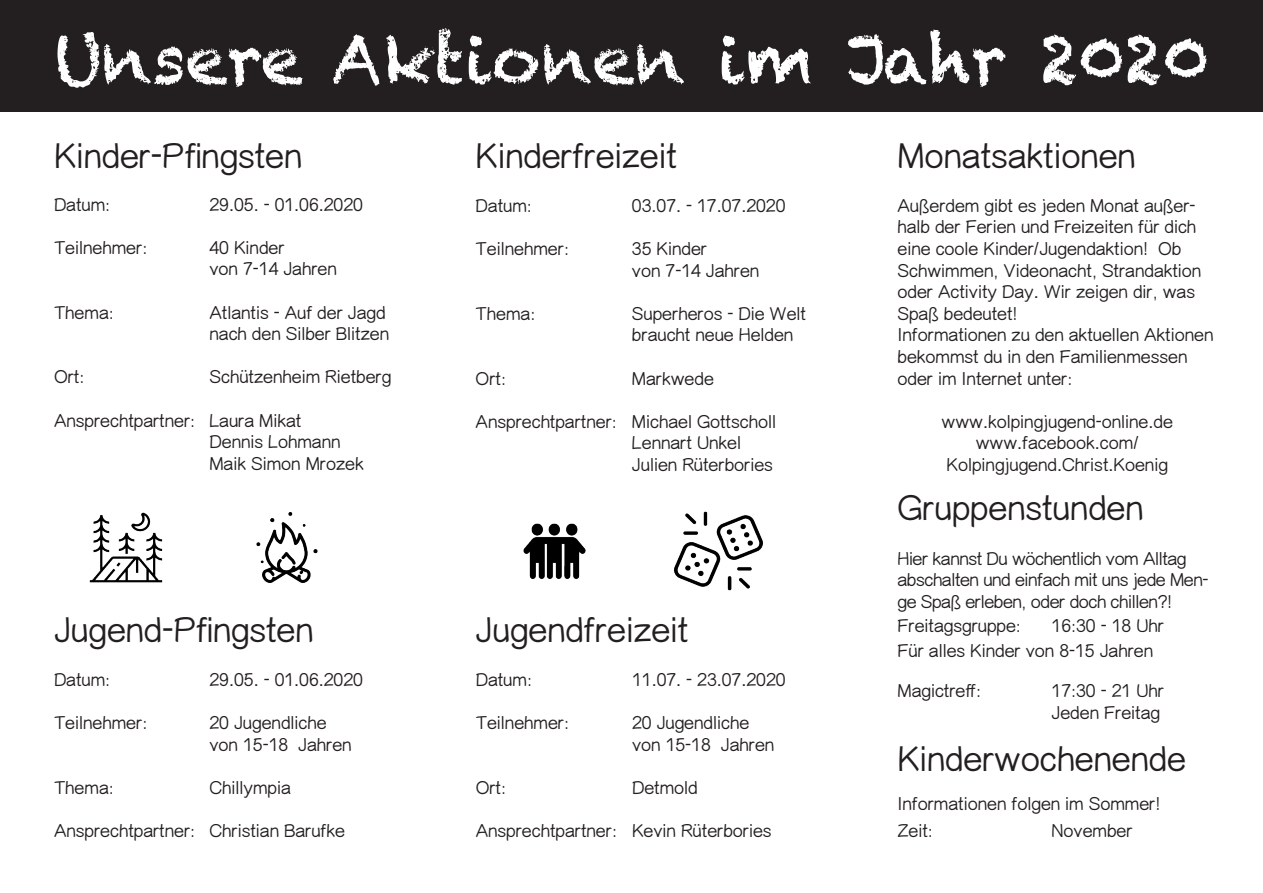
<style>
.page{position:relative;width:1263px;height:893px;background:#fff}
.page>*{position:absolute;margin:0;border:0;box-sizing:border-box;transform-origin:0 0}
.t1{font:67.5px "Chalkduster";color:#fff}
.t2{font:34.5px "Yuppy TC";color:#231f20}
.t3{font:18px/21.6px "Yuppy TC";color:#231f20}
.t4{font:18px/21.6px "Yuppy TC";letter-spacing:-.02em;color:#231f20}
</style>
<div class="page">
<div style="left:0;top:0;width:1263px;height:111px;background:#231f20"></div>
<img style="left:89px;top:512px;width:74px;height:71px">
<img style="left:256px;top:512px;width:62px;height:71px">
<img style="left:523px;top:523px;width:63px;height:56px">
<img style="left:674px;top:511px;width:88px;height:80px">
<h1 class="t1" style="left:54px;top:20px;width:1156px">Unsere Aktionen im Jahr 2020</h1>
<h2 class="t2" style="left:54px;top:137px;width:250px">Kinder-Pfingsten</h2>
<p class="t3" style="left:54px;top:194px;width:58px">Datum:</p>
<p class="t3" style="left:54px;top:237px;width:95px">Teilnehmer:</p>
<p class="t3" style="left:54px;top:302px;width:61px">Thema:</p>
<p class="t3" style="left:54px;top:367px;width:32px">Ort:</p>
<p class="t3" style="left:54px;top:410px;width:143px">Ansprechtpartner:</p>
<p class="t3" style="left:209px;top:194px;width:155px">29.05. - 01.06.2020</p>
<p class="t3" style="left:209px;top:237px;width:129px">40 Kinder<br>von 7-14 Jahren</p>
<p class="t3" style="left:209px;top:302px;width:181px">Atlantis - Auf der Jagd nach den Silber Blitzen</p>
<p class="t3" style="left:209px;top:367px;width:183px">Schützenheim Rietberg</p>
<p class="t3" style="left:209px;top:410px;width:156px">Laura Mikat<br>Dennis Lohmann<br>Maik Simon Mrozek</p>
<h2 class="t2" style="left:54px;top:611px;width:261px">Jugend-Pfingsten</h2>
<p class="t3" style="left:54px;top:669px;width:58px">Datum:</p>
<p class="t3" style="left:54px;top:712px;width:95px">Teilnehmer:</p>
<p class="t3" style="left:54px;top:777px;width:61px">Thema:</p>
<p class="t3" style="left:54px;top:820px;width:143px">Ansprechtpartner:</p>
<p class="t3" style="left:209px;top:669px;width:155px">29.05. - 01.06.2020</p>
<p class="t3" style="left:209px;top:712px;width:144px">20 Jugendliche von 15-18 Jahren</p>
<p class="t3" style="left:209px;top:777px;width:83px">Chillympia</p>
<p class="t3" style="left:209px;top:820px;width:137px">Christian Barufke</p>
<h2 class="t2" style="left:476px;top:137px;width:203px">Kinderfreizeit</h2>
<p class="t3" style="left:476px;top:195px;width:58px">Datum:</p>
<p class="t3" style="left:476px;top:238px;width:95px">Teilnehmer:</p>
<p class="t3" style="left:476px;top:303px;width:61px">Thema:</p>
<p class="t3" style="left:476px;top:368px;width:32px">Ort:</p>
<p class="t3" style="left:476px;top:411px;width:143px">Ansprechtpartner:</p>
<p class="t3" style="left:632px;top:195px;width:155px">03.07. - 17.07.2020</p>
<p class="t3" style="left:632px;top:238px;width:129px">35 Kinder<br>von 7-14 Jahren</p>
<p class="t3" style="left:632px;top:303px;width:176px">Superheros - Die Welt braucht neue Helden</p>
<p class="t3" style="left:632px;top:368px;width:83px">Markwede</p>
<p class="t3" style="left:632px;top:411px;width:146px">Michael Gottscholl<br>Lennart Unkel<br>Julien Rüterbories</p>
<h2 class="t2" style="left:476px;top:611px;width:214px">Jugendfreizeit</h2>
<p class="t3" style="left:476px;top:669px;width:58px">Datum:</p>
<p class="t3" style="left:476px;top:712px;width:95px">Teilnehmer:</p>
<p class="t3" style="left:476px;top:777px;width:32px">Ort:</p>
<p class="t3" style="left:476px;top:820px;width:143px">Ansprechtpartner:</p>
<p class="t3" style="left:632px;top:669px;width:155px">11.07. - 23.07.2020</p>
<p class="t3" style="left:632px;top:712px;width:144px">20 Jugendliche von 15-18 Jahren</p>
<p class="t3" style="left:632px;top:777px;width:67px">Detmold</p>
<p class="t3" style="left:632px;top:820px;width:141px">Kevin Rüterbories</p>
<h2 class="t2" style="left:897px;top:137px;width:240px">Monatsaktionen</h2>
<p class="t3" style="left:897px;top:195px;width:317px">Außerdem gibt es jeden Monat außer&shy;halb der Ferien und Freizeiten für dich eine coole Kinder/Jugendaktion! Ob Schwimmen, Videonacht, Strandaktion oder Activity Day. Wir zeigen dir, was Spaß bedeutet!<br>Informationen zu den aktuellen Aktionen bekommst du in den Familienmessen oder im Internet unter:</p>
<p class="t3" style="left:942px;top:411px;width:233px;text-align:center">www.kolpingjugend-online.de www.facebook.com/<br>Kolpingjugend.Christ.Koenig</p>
<h2 class="t2" style="left:897px;top:489px;width:248px">Gruppenstunden</h2>
<p class="t4" style="left:897px;top:548px;width:312px">Hier kannst Du wöchentlich vom Alltag abschalten und einfach mit uns jede Men&shy;ge Spaß erleben, oder doch chillen?!</p>
<p class="t3" style="left:897px;top:615px;width:125px">Freitagsgruppe:</p>
<p class="t3" style="left:1051px;top:615px;width:114px">16:30 - 18 Uhr</p>
<p class="t3" style="left:897px;top:640px;width:257px">Für alles Kinder von 8-15 Jahren</p>
<p class="t3" style="left:897px;top:680px;width:85px">Magictreff:</p>
<p class="t3" style="left:1051px;top:680px;width:114px">17:30 - 21 Uhr<br>Jeden Freitag</p>
<h2 class="t2" style="left:897px;top:739px;width:290px">Kinderwochenende</h2>
<p class="t3" style="left:897px;top:793px;width:265px">Informationen folgen im Sommer!</p>
<p class="t3" style="left:897px;top:820px;width:37px">Zeit:</p>
<p class="t3" style="left:1051px;top:820px;width:83px">November</p>
</div>
